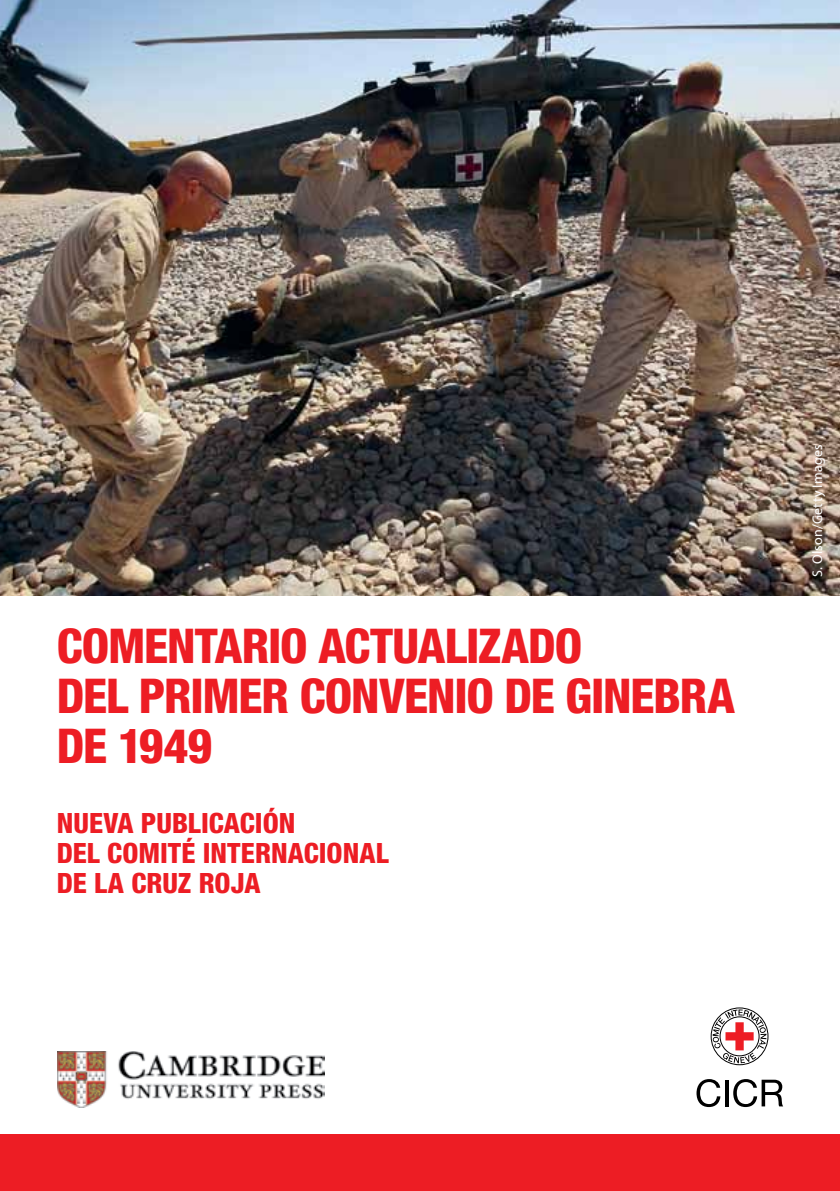
<style>
.page{position:relative;width:840px;height:1191px;background:#fff}
.page>*{position:absolute;margin:0;border:0;box-sizing:border-box;transform-origin:0 0}
.t1{font:800 condensed 48px/50px "Helvetica Neue";letter-spacing:-.025em;color:#ed1d24}
.t2{font:800 condensed 28px/30px "Helvetica Neue";color:#ed1d24}
.t3{font:14px "Myriad Pro";letter-spacing:.015em;color:#fff}
</style>
<div class="page">
<img style="left:0;top:0;width:839px;height:595px">
<div style="left:0;top:1134px;width:839px;height:57px;background:#ed1d24"></div>
<img style="left:57px;top:1051px;width:267px;height:56px">
<div style="left:710px;top:1007px;width:58px;height:58px;border:1px solid #000;border-radius:50%"></div>
<svg style="left:712px;top:1009px;width:54px;height:54px"></svg>
<svg style="left:696px;top:1079px;width:24px;height:28px"></svg>
<svg style="left:725px;top:1080px;width:3px;height:26px"></svg>
<svg style="left:733px;top:1079px;width:49px;height:28px"></svg>
<p class="t1" style="left:57px;top:620px;width:679px">COMENTARIO ACTUALIZADO<br>DEL PRIMER CONVENIO DE GINEBRA<br>DE 1949</p>
<p class="t2" style="left:57px;top:807px;width:333px">NUEVA PUBLICACIÓN<br>DEL COMITÉ INTERNACIONAL<br>DE LA CRUZ ROJA</p>
<p class="t3" style="left:808px;top:577px;width:134px;rotate:-90deg">S. Olson/Getty Images</p>
</div>
